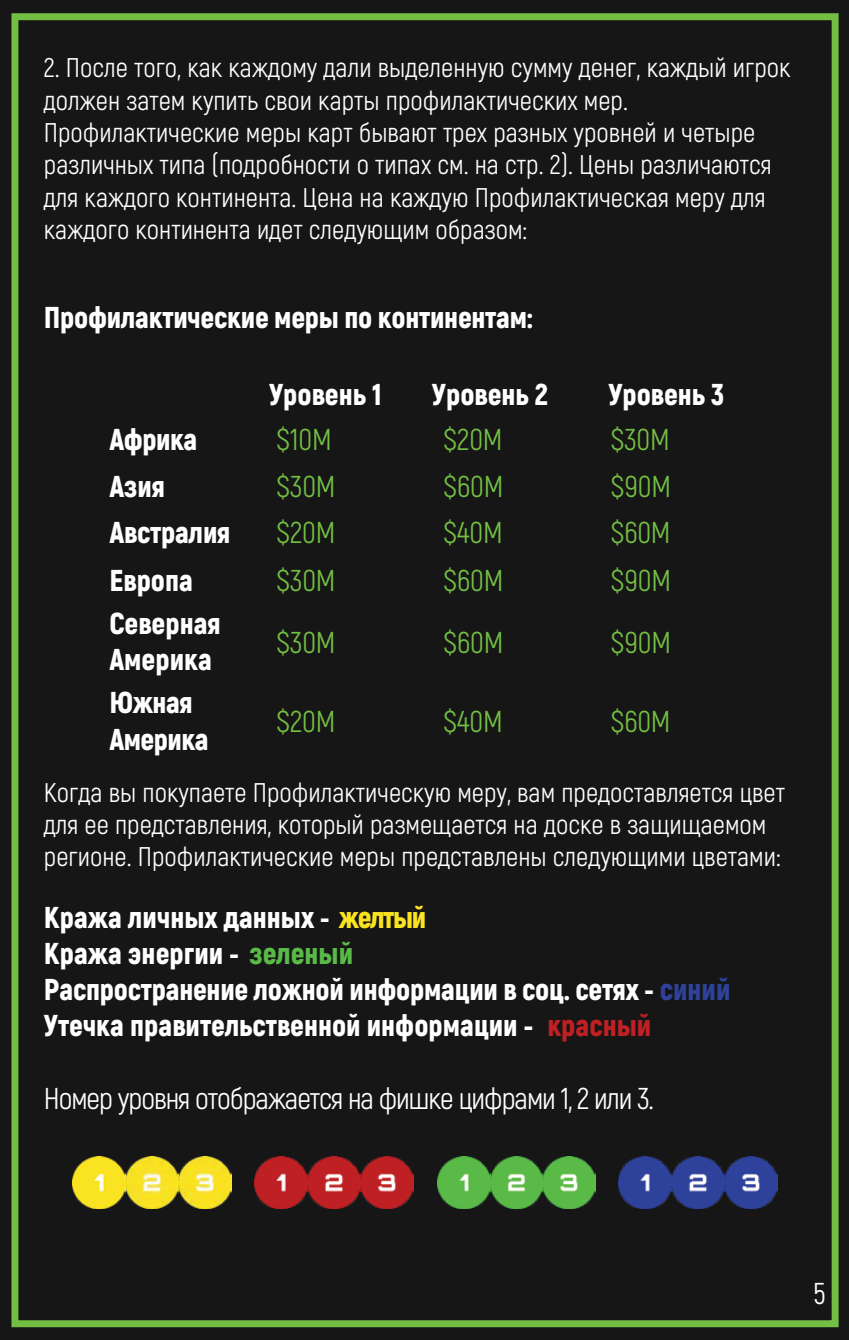
<style>
.page{position:relative;width:849px;height:1340px;background:#fff}
.page>*{position:absolute;margin:0;border:0;box-sizing:border-box;transform-origin:0 0}
.t1{font:900 30.15px/36.2px "Akrobat";color:#fff}
.t2{font:30.15px "Akrobat";color:#73bf43}
.t3{font:30.15px "Akrobat";letter-spacing:-.035em;color:#fff}
.t4{font:27px/32.4px "Akrobat";color:#fff}
.s1{color:#fae320}
.s2{color:#59ba47}
.s3{color:#2e429b}
.s4{color:#be2024}
</style>
<div class="page">
<div style="left:0;top:0;width:848px;height:1339px;background:#161616"></div>
<div style="left:11px;top:13px;width:827px;height:1314px;border:7px solid #73bf43"></div>
<img style="left:73px;top:1156px;width:158px;height:52px">
<img style="left:618px;top:1156px;width:159px;height:52px">
<img style="left:437px;top:1156px;width:158px;height:52px">
<img style="left:254px;top:1156px;width:159px;height:52px">
<p class="t4" style="left:44px;top:52px;width:748px">2. После того, как каждому дали выделенную сумму денег, каждый игрок должен затем купить свои карты профилактических мер.<br>Профилактические меры карт бывают трех разных уровней и четыре различных типа (подробности о типах см. на стр. 2). Цены различаются для каждого континента. Цена на каждую Профилактическая меру для каждого континента идет следующим образом:</p>
<p class="t1" style="left:44px;top:299px;width:490px">Профилактические меры по континентам:</p>
<p class="t1" style="left:269px;top:376px;width:114px">Уровень 1</p>
<p class="t1" style="left:432px;top:376px;width:118px">Уровень 2</p>
<p class="t1" style="left:608px;top:376px;width:118px">Уровень 3</p>
<p class="t1" style="left:109px;top:421px;width:90px">Африка</p>
<p class="t2" style="left:276px;top:421px;width:57px">$10M</p>
<p class="t2" style="left:443px;top:421px;width:60px">$20M</p>
<p class="t2" style="left:610px;top:421px;width:61px">$30M</p>
<p class="t1" style="left:109px;top:468px;width:57px">Азия</p>
<p class="t2" style="left:276px;top:469px;width:61px">$30M</p>
<p class="t2" style="left:443px;top:469px;width:61px">$60M</p>
<p class="t2" style="left:610px;top:469px;width:62px">$90M</p>
<p class="t1" style="left:109px;top:513px;width:122px">Австралия</p>
<p class="t2" style="left:276px;top:514px;width:60px">$20M</p>
<p class="t2" style="left:443px;top:514px;width:61px">$40M</p>
<p class="t2" style="left:610px;top:514px;width:61px">$60M</p>
<p class="t1" style="left:109px;top:561px;width:85px">Европа</p>
<p class="t2" style="left:276px;top:562px;width:61px">$30M</p>
<p class="t2" style="left:443px;top:562px;width:61px">$60M</p>
<p class="t2" style="left:610px;top:562px;width:62px">$90M</p>
<p class="t1" style="left:109px;top:605px;width:113px">Северная<br>Америка</p>
<p class="t2" style="left:276px;top:624px;width:61px">$30M</p>
<p class="t2" style="left:443px;top:624px;width:61px">$60M</p>
<p class="t2" style="left:610px;top:624px;width:62px">$90M</p>
<p class="t1" style="left:109px;top:684px;width:101px">Южная<br>Америка</p>
<p class="t2" style="left:276px;top:703px;width:60px">$20M</p>
<p class="t2" style="left:443px;top:703px;width:61px">$40M</p>
<p class="t2" style="left:610px;top:703px;width:61px">$60M</p>
<p class="t4" style="left:44px;top:776px;width:742px">Когда вы покупаете Профилактическую меру, вам предоставляется цвет для ее представления, который размещается на доске в защищаемом регионе. Профилактические меры представлены следующими цветами:</p>
<p class="t1" style="left:44px;top:898px;width:688px">Кража личных данных - <span class="s1">желтый<br></span>Кража энергии - <span class="s2">зеленый<br></span>Распространение ложной информации в соц. сетях - <span class="s3">синий </span>Утечка правительственной информации - <span class="s4">красный</span></p>
<p class="t3" style="left:44px;top:1080px;width:611px">Номер уровня отображается на фишке цифрами 1, 2 или 3.</p>
<p class="t3" style="left:813px;top:1274px;width:14px">5</p>
</div>
